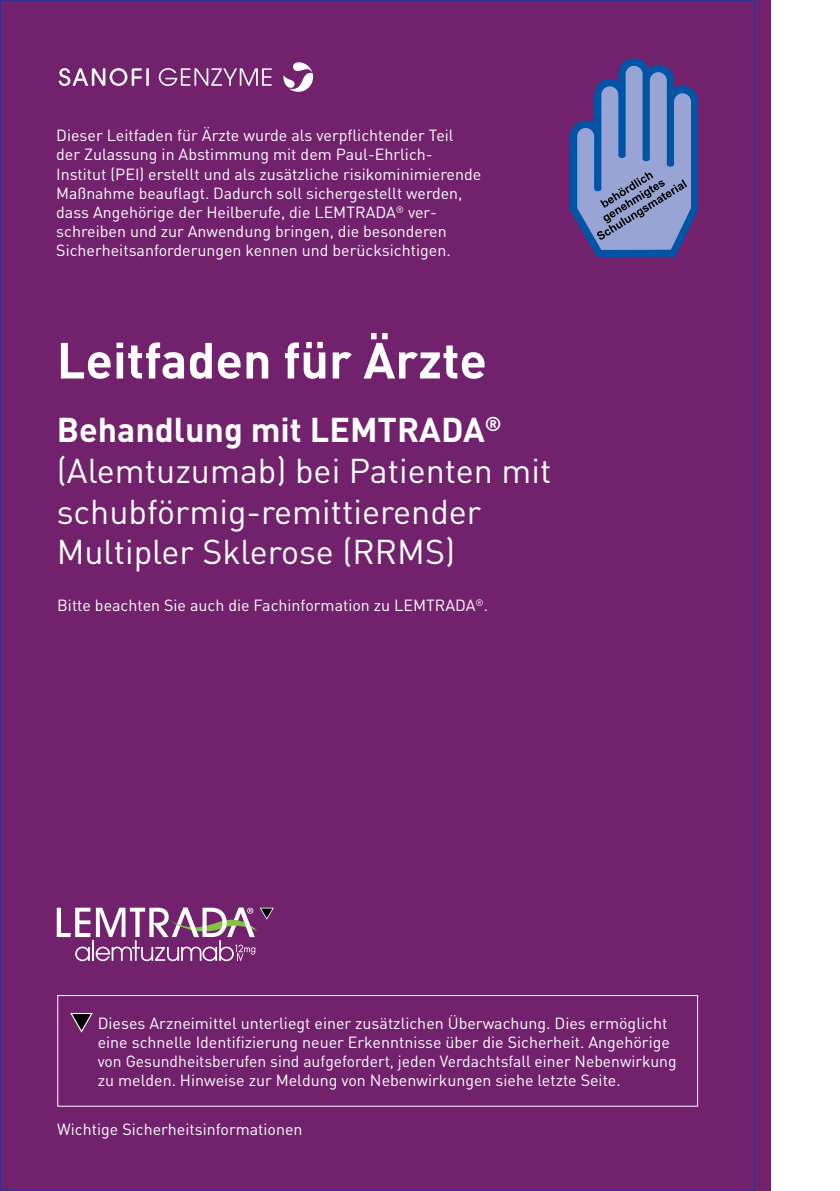
<style>
.page{position:relative;width:840px;height:1191px;background:#fff}
.page>*{position:absolute;margin:0;border:0;box-sizing:border-box;transform-origin:0 0}
.t1{font:700 50px "DIN Pro";color:#fff}
.t2{font:34px/40.8px "DIN Pro";color:#fff}
.t3{font:16px/19.2px "DIN Pro";color:#fff}
.s1{font-weight:700}
</style>
<div class="page">
<div style="left:0;top:0;width:770px;height:1191px;background:#72226d"></div>
<svg style="left:59px;top:68px;width:90px;height:18px"></svg>
<svg style="left:159px;top:68px;width:112px;height:18px"></svg>
<svg style="left:283px;top:62px;width:30px;height:30px"></svg>
<svg style="left:570px;top:58px;width:127px;height:199px"></svg>
<svg style="left:57px;top:907px;width:33px;height:30px"></svg>
<svg style="left:75px;top:946px;width:15px;height:15px"></svg>
<hr style="left:92px;top:940px;width:2px;height:20px;background:#fff">
<svg style="left:96px;top:907px;width:178px;height:54px"></svg>
<svg style="left:70px;top:1012px;width:23px;height:21px"></svg>
<div style="left:57px;top:995px;width:640px;height:111px;border:1px solid #fff"></div>
<p class="t3" style="left:56px;top:125px;width:426px">Dieser Leitfaden für Ärzte wurde als verpflichtender Teil der Zulassung in Abstimmung mit dem Paul-Ehrlich-Institut (PEI) erstellt und als zusätzliche risikominimierende Maßnahme beauflagt. Dadurch soll sichergestellt werden, dass Angehörige der Heilberufe, die LEMTRADA<sup>®</sup> ver&shy;schreiben und zur Anwendung bringen, die besonderen Sicherheitsanforderungen kennen und berücksichtigen.</p>
<h1 class="t1" style="left:57px;top:326px;width:431px">Leitfaden für Ärzte</h1>
<h2 class="t2" style="left:57px;top:408px;width:496px"><span class="s1">Behandlung mit LEMTRADA</span><sup>® </sup>(Alemtuzumab) bei Patienten mit schubförmig-remittierender<br>Multipler Sklerose (RRMS)</h2>
<p class="t3" style="left:57px;top:595px;width:432px">Bitte beachten Sie auch die Fachinformation zu LEMTRADA<sup>®</sup>.</p>
<p class="t3" style="left:98px;top:1012px;width:580px">Dieses Arzneimittel unterliegt einer zusätzlichen Überwachung. Dies ermöglicht eine schnelle Identifizierung neuer Erkenntnisse über die Sicherheit. Angehörige von Gesundheitsberufen sind aufgefordert, jeden Verdachtsfall einer Nebenwirkung zu melden. Hinweise zur Meldung von Nebenwirkungen siehe letzte Seite.</p>
<p class="t3" style="left:57px;top:1118px;width:247px">Wichtige Sicherheitsinformationen</p>
</div>
